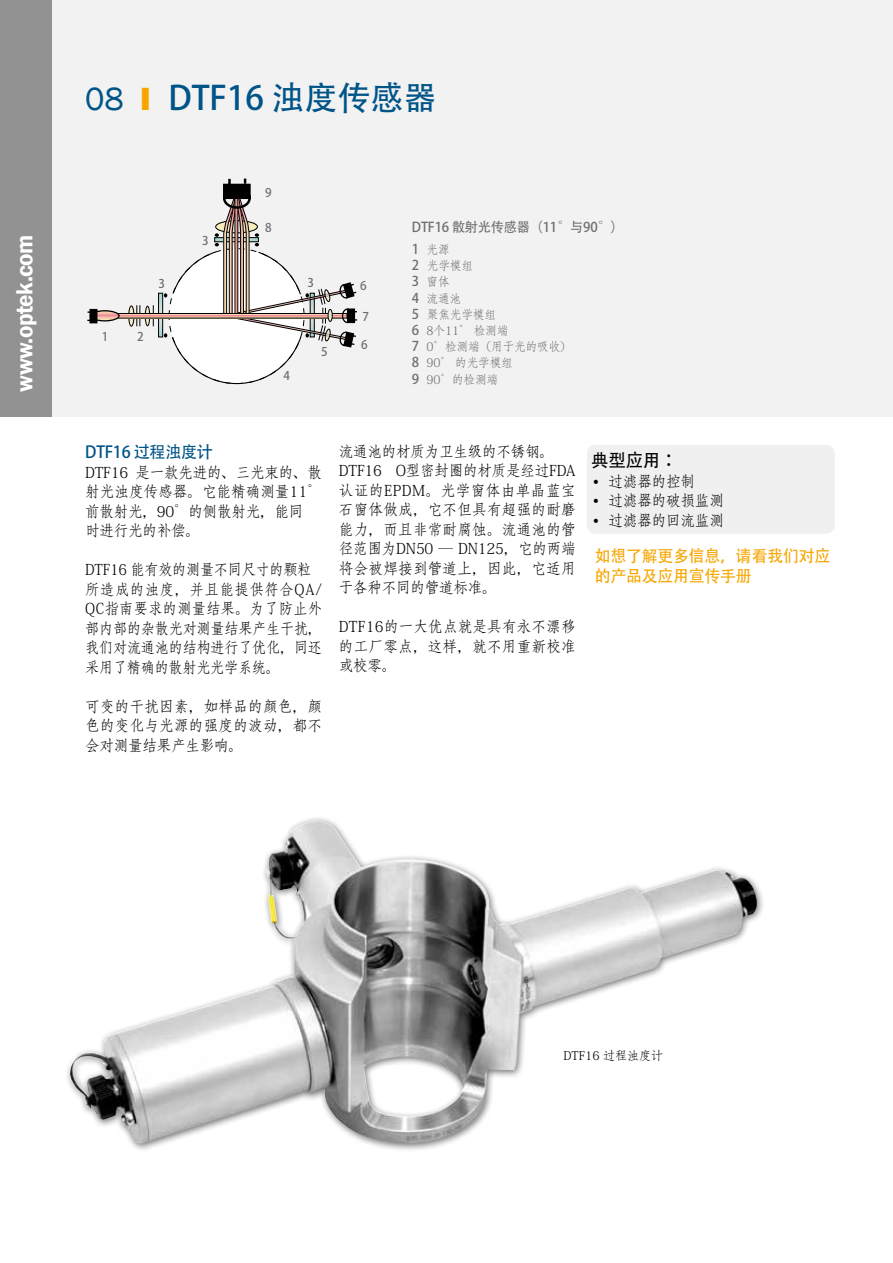
<style>
.page{position:relative;width:893px;height:1263px;background:#fff}
.page>*{position:absolute;margin:0;border:0;box-sizing:border-box;transform-origin:0 0}
.t1{font:33px "Adobe Heiti Std";color:#005488}
.t2{font:600 24px "Franklin Gothic";letter-spacing:-.025em;color:#fff}
.t3{font:18px "Adobe Heiti Std";color:#000}
.t4{font:16.5px/19.5px "Adobe Heiti Std";letter-spacing:-.01em;color:#f7a600;scale:.96 1}
.t5{font:16.5px "Adobe Heiti Std";letter-spacing:-.015em;color:#005488}
.t6{font:15px/19.5px "Adobe Fangsong Std";letter-spacing:-.01em;color:#000}
.t7{font:15px/19.5px "Adobe Fangsong Std";letter-spacing:-.01em;color:#000;scale:.94 1}
.t8{font:13.5px "Adobe Heiti Std";letter-spacing:-.01em;color:#706f6f}
.t9{font:12px/16.2px "Adobe Fangsong Std";letter-spacing:-.01em;color:#706f6f}
.t10{font:12px "Adobe Heiti Std";color:#706f6f}
.t11{font:12px "Adobe Fangsong Std";color:#000}
.s1{font-family:"Franklin Gothic"}
.s2{font-family:"Franklin Gothic";font-weight:800;color:#f7a600}
.s3{font-family:"Adobe Heiti Std";font-size:13.5px}
</style>
<div class="page">
<div style="left:0;top:0;width:893px;height:417px;background:#f2f2f2"></div>
<div style="left:0;top:0;width:51px;height:417px;background:#929292"></div>
<div style="left:587px;top:445px;width:248px;height:89px;background:#f0f0f0;border-radius:9px"></div>
<div style="left:128px;top:305px;width:6px;height:22px;border:1px solid #000;border-radius:50%"></div>
<hr style="left:116px;top:318px;width:231px;height:1px;background:#fbe1ac">
<hr style="left:116px;top:315px;width:231px;height:1px;background:#ed899a">
<div style="left:116px;top:313px;width:231px;height:5px;border:1px solid #000"></div>
<svg style="left:129px;top:179px;width:228px;height:205px"></svg>
<svg style="left:87px;top:311px;width:32px;height:11px"></svg>
<div style="left:90px;top:310px;width:30px;height:11px;border:1px solid #000;border-radius:50%"></div>
<div style="left:90px;top:310px;width:7px;height:13px;background:#000"></div>
<div style="left:89px;top:309px;width:8px;height:14px;border:1px solid #000"></div>
<div style="left:65px;top:815px;width:701px;height:337px;background:#000;opacity:.55"></div>
<img style="left:70px;top:822px;width:675px;height:322px">
<h2 class="t2" style="left:10px;top:392px;width:159px;rotate:-90deg">www.optek.com</h2>
<h1 class="t1" style="left:85px;top:78px;width:353px"><span class="s1">08</span> <span class="s2">I</span> DTF16 浊度传感器</h1>
<p class="t10" style="left:159px;top:276px;width:8px">3</p>
<p class="t10" style="left:102px;top:329px;width:8px">1</p>
<p class="t10" style="left:137px;top:329px;width:8px">2</p>
<p class="t10" style="left:202px;top:233px;width:8px">3</p>
<p class="t10" style="left:265px;top:185px;width:8px">9</p>
<p class="t10" style="left:265px;top:220px;width:8px">8</p>
<p class="t8" style="left:412px;top:218px;width:213px">DTF16 散射光传感器（11°与90°）</p>
<p class="t9" style="left:412px;top:242px;width:162px"><span class="s3">1</span> 光源<br><span class="s3">2</span> 光学模组<br><span class="s3">3</span> 窗体<br><span class="s3">4</span> 流通池<br><span class="s3">5</span> 聚焦光学模组<br><span class="s3">6</span> 8个11° 检测端<br><span class="s3">7</span> 0°检测端（用于光的吸收）<br><span class="s3">8</span> 90° 的光学模组</p>
<p class="t10" style="left:308px;top:275px;width:8px">3</p>
<p class="t10" style="left:360px;top:279px;width:8px">6</p>
<p class="t10" style="left:363px;top:309px;width:8px">7</p>
<p class="t10" style="left:361px;top:337px;width:8px">6</p>
<p class="t10" style="left:321px;top:344px;width:8px">5</p>
<p class="t10" style="left:283px;top:368px;width:8px">4</p>
<p class="t9" style="left:412px;top:371px;width:88px"><span class="s3">9</span> 90°的检测端</p>
<p class="t5" style="left:85px;top:442px;width:129px">DTF16 过程浊度计</p>
<p class="t6" style="left:85px;top:463px;width:238px">DTF16 是一款先进的、三光束的、散射光浊度传感器。它能精确测量11°前散射光，90°的侧散射光，能同<br>时进行光的补偿。</p>
<p class="t7" style="left:85px;top:560px;width:253px">DTF16 能有效的测量不同尺寸的颗粒所造成的浊度，并且能提供符合QA/<br>QC指南要求的测量结果。为了防止外部内部的杂散光对测量结果产生干扰，我们对流通池的结构进行了优化，同还采用了精确的散射光光学系统。</p>
<p class="t6" style="left:85px;top:697px;width:238px;text-align:justify">可变的干扰因素，如样品的颜色，颜色的变化与光源的强度的波动，都不会对测量结果产生影响。</p>
<p class="t6" style="left:339px;top:441px;width:238px">流通池的材质为卫生级的不锈钢。<br>DTF16 O型密封圈的材质是经过FDA认证的EPDM。光学窗体由单晶蓝宝石窗体做成，它不但具有超强的耐磨能力，而且非常耐腐蚀。流通池的管径范围为DN50 — DN125，它的两端将会被焊接到管道上，因此，它适用于各种不同的管道标准。</p>
<p class="t6" style="left:339px;top:617px;width:238px;text-align:justify">DTF16的一大优点就是具有永不漂移的工厂零点，这样，就不用重新校准或校零。</p>
<p class="t3" style="left:591px;top:450px;width:88px">典型应用：</p>
<p class="t6" style="left:591px;top:472px;width:105px"><span class="s1">•</span> 过滤器的控制</p>
<p class="t6" style="left:591px;top:491px;width:134px"><span class="s1">•</span> 过滤器的破损监测</p>
<p class="t6" style="left:591px;top:511px;width:134px"><span class="s1">•</span> 过滤器的回流监测</p>
<p class="t4" style="left:595px;top:547px;width:247px">如想了解更多信息，请看我们对应的产品及应用宣传手册</p>
<p class="t11" style="left:563px;top:1048px;width:101px">DTF16 过程浊度计</p>
</div>
